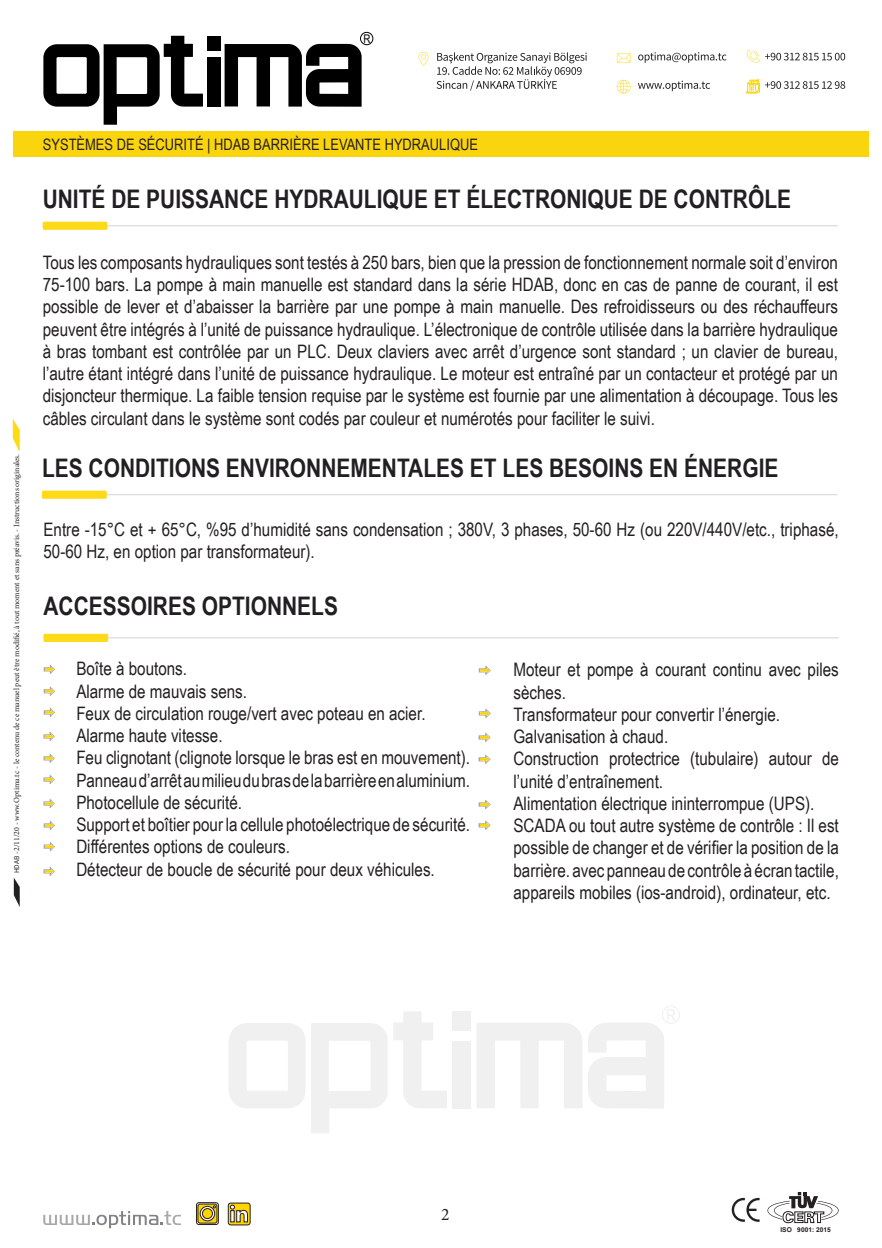
<style>
.page{position:relative;width:882px;height:1248px;background:#fff}
.page>*{position:absolute;margin:0;border:0;box-sizing:border-box;transform-origin:0 0}
.t1{font:700 25.55px "Arial Narrow";color:#211f21}
.t2{font:900 23.13px "Avenir";color:#fff}
.t3{font:18.55px/22.3px "Arial Narrow";color:#241f1f}
.t4{font:17.5px "Minion Pro";color:#241f1f}
.t5{font:15.75px "Arial Narrow";color:#241f1f}
.t6{font:11.9px "Arial Narrow";color:#000}
.t7{font:7.91px "Minion Pro";color:#241f1f}
.t8{font:700 6.61px "Arial";color:#241f21}
.s1{font-family:"Source Sans Variable";font-size:7.35px}
</style>
<div class="page">
<svg style="left:767px;top:1192px;width:72px;height:31px"></svg>
<svg style="left:732px;top:1197px;width:28px;height:24px"></svg>
<svg style="left:43px;top:1211px;width:138px;height:17px"></svg>
<div style="left:196px;top:1202px;width:23px;height:22px;border:1px solid #241f21;border-radius:3px"></div>
<div style="left:198px;top:1203px;width:19px;height:20px;border:1px solid #241f21;border-radius:2px"></div>
<svg style="left:198px;top:1205px;width:18px;height:20px"></svg>
<svg style="left:227px;top:1205px;width:1px;height:13px"></svg>
<div style="left:228px;top:1202px;width:22px;height:22px;background:#ffd400;border-radius:3px"></div>
<div style="left:228px;top:1202px;width:22px;height:23px;border:1px solid #241f21;border-radius:3px"></div>
<svg style="left:14px;top:878px;width:6px;height:29px"></svg>
<svg style="left:13px;top:420px;width:6px;height:31px"></svg>
<div style="left:13px;top:132px;width:856px;height:25px;background:#fad40d"></div>
<svg style="left:43px;top:36px;width:160px;height:89px"></svg>
<div style="left:207px;top:57px;width:13px;height:50px;background:#000"></div>
<div style="left:207px;top:36px;width:13px;height:15px;background:#000"></div>
<svg style="left:225px;top:32px;width:148px;height:75px"></svg>
<svg style="left:437px;top:52px;width:150px;height:39px"></svg>
<svg style="left:638px;top:52px;width:88px;height:11px"></svg>
<svg style="left:638px;top:81px;width:72px;height:10px"></svg>
<svg style="left:747px;top:50px;width:98px;height:13px"></svg>
<svg style="left:617px;top:53px;width:14px;height:10px"></svg>
<svg style="left:419px;top:52px;width:9px;height:14px"></svg>
<svg style="left:617px;top:80px;width:14px;height:14px"></svg>
<svg style="left:746px;top:80px;width:99px;height:13px"></svg>
<hr style="left:43px;top:225px;width:795px;height:1px;background:#d5d4d5">
<div style="left:43px;top:222px;width:64px;height:8px;background:#feda19;border-radius:2px"></div>
<hr style="left:42px;top:494px;width:795px;height:1px;background:#d5d4d5">
<div style="left:42px;top:490px;width:65px;height:9px;background:#feda19;border-radius:2px"></div>
<hr style="left:43px;top:637px;width:796px;height:1px;background:#d5d4d5">
<div style="left:43px;top:633px;width:65px;height:9px;background:#feda19;border-radius:2px"></div>
<svg style="left:44px;top:664px;width:11px;height:10px"></svg>
<svg style="left:479px;top:665px;width:12px;height:10px"></svg>
<svg style="left:43px;top:732px;width:12px;height:9px"></svg>
<svg style="left:479px;top:733px;width:12px;height:9px"></svg>
<svg style="left:44px;top:686px;width:11px;height:9px"></svg>
<svg style="left:43px;top:754px;width:12px;height:9px"></svg>
<svg style="left:479px;top:754px;width:12px;height:10px"></svg>
<svg style="left:44px;top:821px;width:11px;height:9px"></svg>
<svg style="left:44px;top:708px;width:11px;height:9px"></svg>
<svg style="left:479px;top:709px;width:12px;height:9px"></svg>
<svg style="left:43px;top:775px;width:12px;height:9px"></svg>
<svg style="left:479px;top:820px;width:12px;height:10px"></svg>
<svg style="left:44px;top:842px;width:11px;height:9px"></svg>
<svg style="left:43px;top:799px;width:12px;height:9px"></svg>
<svg style="left:479px;top:800px;width:12px;height:9px"></svg>
<svg style="left:43px;top:867px;width:12px;height:9px"></svg>
<svg style="left:229px;top:1023px;width:76px;height:85px"></svg>
<svg style="left:477px;top:1023px;width:105px;height:85px"></svg>
<svg style="left:311px;top:1012px;width:136px;height:121px"></svg>
<div style="left:453px;top:1040px;width:18px;height:68px;background:#f0f0f0"></div>
<div style="left:453px;top:1011px;width:18px;height:20px;background:#f0f0f0"></div>
<svg style="left:588px;top:1006px;width:92px;height:102px"></svg>
<p class="t6" style="left:363px;top:30px;width:9px">R</p>
<p class="t7" style="left:11px;top:873px;width:421px;rotate:-90deg"><span class="s1">HDAB</span> -2/11/20 - www.Optima.tc - le contenu de ce manuel peut être modifié, à tout moment et sans préavis. - Instructions originales.</p>
<p class="t5" style="left:43px;top:133px;width:437px">SYSTÈMES DE SÉCURITÉ | HDAB BARRIÈRE LEVANTE HYDRAULIQUE</p>
<h1 class="t1" style="left:43px;top:179px;width:750px">UNITÉ DE PUISSANCE HYDRAULIQUE ET ÉLECTRONIQUE DE CONTRÔLE</h1>
<p class="t3" style="left:43px;top:250px;width:797px;text-align:justify">Tous les composants hydrauliques sont testés à 250 bars, bien que la pression de fonctionnement normale soit d’environ 75-100 bars. La pompe à main manuelle est standard dans la série HDAB, donc en cas de panne de courant, il est possible de lever et d’abaisser la barrière par une pompe à main manuelle. Des refroidisseurs ou des réchauffeurs peuvent être intégrés à l’unité de puissance hydraulique. L’électronique de contrôle utilisée dans la barrière hydraulique à bras tombant est contrôlée par un PLC. Deux claviers avec arrêt d’urgence sont standard ; un clavier de bureau, l’autre étant intégré dans l’unité de puissance hydraulique. Le moteur est entraîné par un contacteur et protégé par un disjoncteur thermique. La faible tension requise par le système est fournie par une alimentation à découpage. Tous les câbles circulant dans le système sont codés par couleur et numérotés pour faciliter le suivi.</p>
<h1 class="t1" style="left:42px;top:448px;width:738px">LES CONDITIONS ENVIRONNEMENTALES ET LES BESOINS EN ÉNERGIE</h1>
<p class="t3" style="left:43px;top:518px;width:797px">Entre -15°C et + 65°C, %95 d’humidité sans condensation ; 380V, 3 phases, 50-60 Hz (ou 220V/440V/etc., triphasé,<br>50-60 Hz, en option par transformateur).</p>
<h1 class="t1" style="left:43px;top:586px;width:296px">ACCESSOIRES OPTIONNELS</h1>
<p class="t3" style="left:76px;top:657px;width:395px">Boîte à boutons.<br>Alarme de mauvais sens.<br>Feux de circulation rouge/vert avec poteau en acier.<br>Alarme haute vitesse.<br>Feu clignotant (clignote lorsque le bras est en mouvement).<br>Panneau d’arrêt au milieu du bras de la barrière en aluminium.<br>Photocellule de sécurité.<br>Support et boîtier pour la cellule photoélectrique de sécurité.<br>Différentes options de couleurs.<br>Détecteur de boucle de sécurité pour deux véhicules.</p>
<p class="t3" style="left:513px;top:658px;width:327px">Moteur et pompe à courant continu avec piles sèches.<br>Transformateur pour convertir l’énergie.<br>Galvanisation à chaud.<br>Construction protectrice (tubulaire) autour de l’unité d’entraînement.<br>Alimentation électrique ininterrompue (UPS).<br>SCADA ou tout autre système de contrôle : Il est possible de changer et de vérifier la position de la barrière. avec panneau de contrôle à écran tactile, appareils mobiles (ios-android), ordinateur, etc.</p>
<p class="t2" style="left:229px;top:1193px;width:21px">in</p>
<p class="t4" style="left:441px;top:1202px;width:10px">2</p>
<p class="t8" style="left:780px;top:1224px;width:52px">ISO 9001: 2015</p>
</div>
